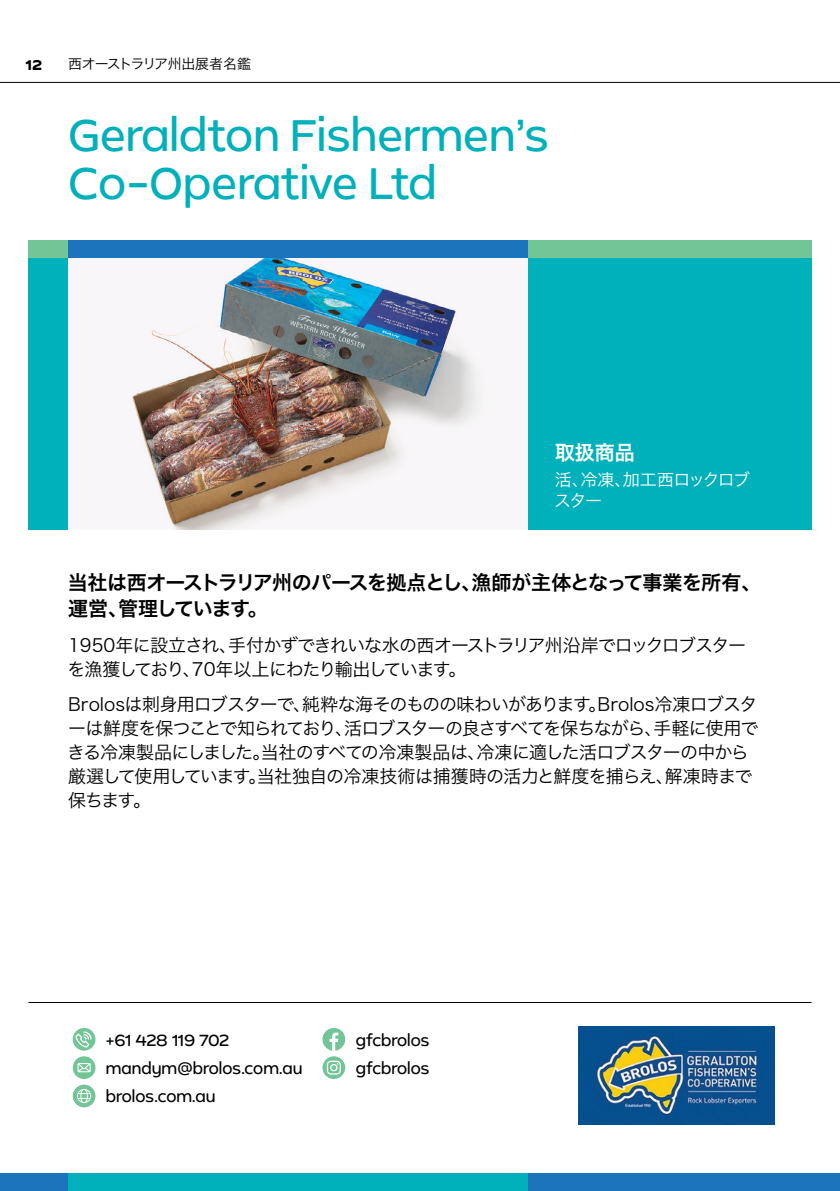
<style>
.page{position:relative;width:840px;height:1191px;background:#fff}
.page>*{position:absolute;margin:0;border:0;box-sizing:border-box;transform-origin:0 0}
.t1{font:44px/48px "Byrd";letter-spacing:-.02em;color:#00b0ba}
.t2{font:20px/26px "Hira Kaku Pro N W6";letter-spacing:-.04em;color:#000}
.t3{font:20px "Hira Kaku Pro N W6";color:#fff}
.t4{font:18px/24px "Hira Kaku Pro N W3";letter-spacing:-.055em;color:#000}
.t5{font:17px/20.4px "Hira Kaku Pro N W3";letter-spacing:-.085em;color:#fff}
.t6{font:16px/28.4px "Byrd";letter-spacing:-.02em;color:#000}
.t7{font:14px "Hira Kaku Pro N W3";letter-spacing:-.045em;color:#000}
.t8{font:800 14px "Byrd";color:#000}
</style>
<div class="page">
<div style="left:28px;top:240px;width:783px;height:289px;background:#00b0ba"></div>
<hr style="left:28px;top:1002px;width:783px;height:1px;background:#000">
<img style="left:578px;top:1026px;width:195px;height:98px">
<img style="left:68px;top:257px;width:459px;height:272px">
<svg style="left:73px;top:1028px;width:22px;height:22px"></svg>
<svg style="left:73px;top:1056px;width:23px;height:51px"></svg>
<svg style="left:322px;top:1028px;width:23px;height:22px"></svg>
<svg style="left:322px;top:1056px;width:23px;height:23px"></svg>
<div style="left:68px;top:240px;width:459px;height:17px;background:#1c75bc"></div>
<div style="left:527px;top:240px;width:284px;height:17px;background:#72c596"></div>
<div style="left:28px;top:240px;width:40px;height:17px;background:#72c596"></div>
<div style="left:0;top:1174px;width:839px;height:17px;background:#1c75bc"></div>
<div style="left:68px;top:1174px;width:459px;height:17px;background:#00b0ba"></div>
<hr style="left:0;top:82px;width:839px;height:1px;background:#000">
<p class="t8" style="left:26px;top:55px;width:18px">12</p>
<p class="t7" style="left:68px;top:51px;width:184px">西オーストラリア州出展者名鑑</p>
<p class="t1" style="left:68px;top:110px;width:482px">Geraldton Fishermen’s<br>Co-Operative Ltd</p>
<p class="t3" style="left:554px;top:434px;width:81px">取扱商品</p>
<p class="t5" style="left:554px;top:468px;width:197px">活、冷凍、加工西ロックロブスター</p>
<p class="t2" style="left:68px;top:569px;width:694px">当社は西オーストラリア州のパースを拠点とし、漁師が主体となって事業を所有、運営、管理しています。</p>
<p class="t4" style="left:67px;top:632px;width:679px">1950年に設立され、手付かずできれいな水の西オーストラリア州沿岸でロックロブスターを漁獲しており、70年以上にわたり輸出しています。</p>
<p class="t4" style="left:67px;top:691px;width:692px">Brolosは刺身用ロブスターで、純粋な海そのものの味わいがあります。Brolos冷凍ロブスターは鮮度を保つことで知られており、活ロブスターの良さすべてを保ちながら、手軽に使用できる冷凍製品にしました。当社のすべての冷凍製品は、冷凍に適した活ロブスターの中から厳選して使用しています。当社独自の冷凍技術は捕獲時の活力と鮮度を捕らえ、解凍時まで保ちます。</p>
<p class="t6" style="left:106px;top:1025px;width:198px">+61 428 119 702 mandym@brolos.com.au brolos.com.au</p>
<p class="t6" style="left:355px;top:1025px;width:76px">gfcbrolos gfcbrolos</p>
</div>
